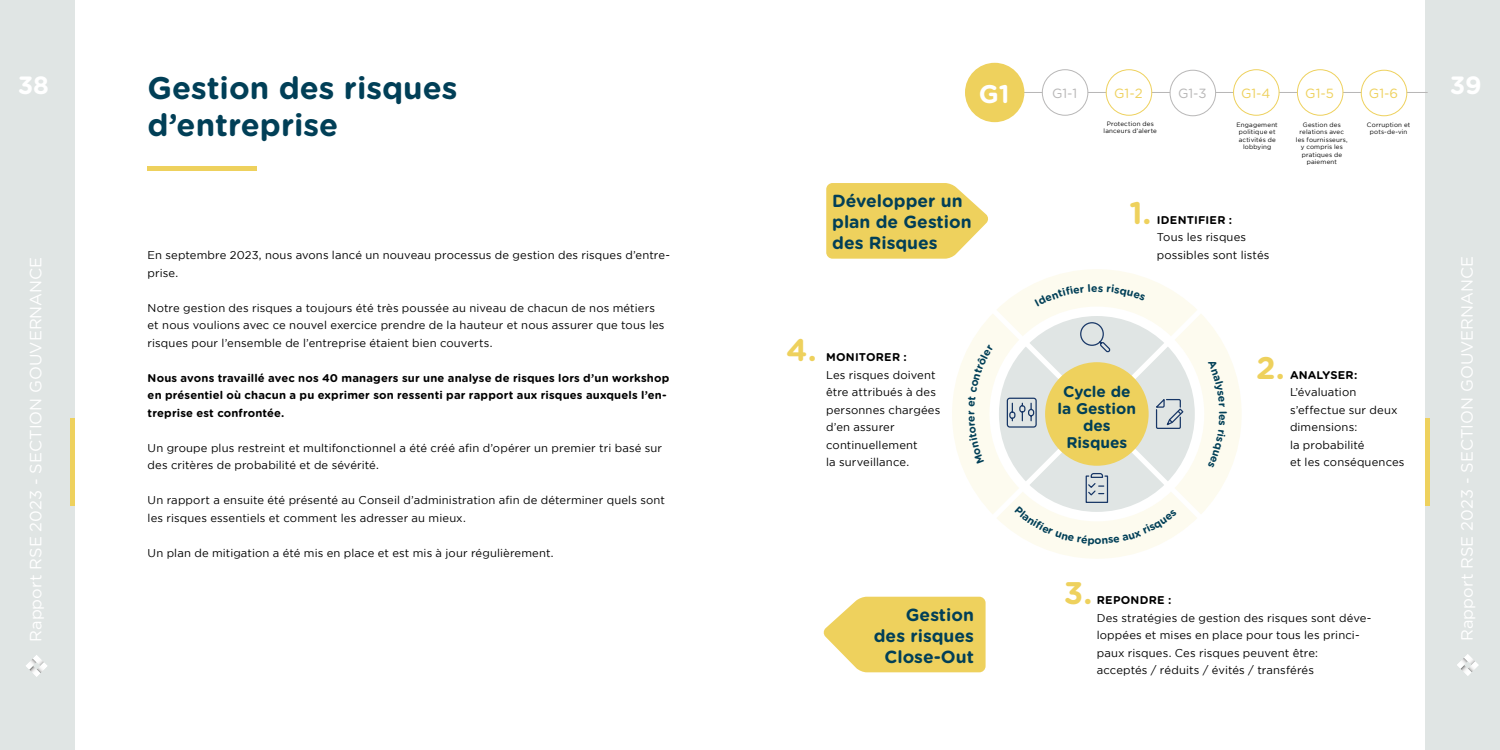
<style>
.page{position:relative;width:1500px;height:750px;background:#fff}
.page>*{position:absolute;margin:0;border:0;box-sizing:border-box;transform-origin:0 0}
.t1{font:700 31.25px/37.5px "Gotham Rounded";color:#013f57}
.t2{font:700 31.25px "Gotham Rounded";color:#eed15d}
.t3{font:700 25.5px "Gotham Rounded";color:#fff}
.t4{font:700 25px "Gotham Rounded";color:#fff}
.t5{font:700 17.5px/21px "Gotham Rounded";color:#013f57;text-align:right}
.t6{font:16.38px "Gotham Rounded";color:#fff}
.t7{font:700 15.5px/17.1px "Gotham Rounded";color:#013f57;text-align:center}
.t8{font:13.38px "Gotham Rounded";color:#eed15d}
.t9{font:13.38px "Gotham Rounded";color:#b8b7b7}
.t10{font:11.25px/17.5px "Gotham";letter-spacing:.01em;color:#000}
.t11{font:700 11.25px/17.5px "Gotham Rounded";letter-spacing:.015em;color:#000}
.t12{font:6.25px/7.5px "Gotham";letter-spacing:.03em;color:#000;text-align:center}
</style>
<div class="page">
<div style="left:0;top:0;width:75px;height:750px;background:#e0e5e4"></div>
<svg style="left:26px;top:655px;width:21px;height:22px"></svg>
<div style="left:1425px;top:0;width:75px;height:750px;background:#e0e5e4"></div>
<svg style="left:1457px;top:654px;width:22px;height:22px"></svg>
<div style="left:70px;top:418px;width:5px;height:87px;background:#eed15d"></div>
<div style="left:1425px;top:418px;width:5px;height:87px;background:#eed15d"></div>
<svg style="left:823px;top:597px;width:163px;height:75px;background:#efd66f"></svg>
<div style="left:148px;top:166px;width:109px;height:5px;background:#eed15d"></div>
<hr style="left:1016px;top:92px;width:412px;height:1px;background:#b8b7b7">
<div style="left:965px;top:63px;width:59px;height:59px;background:#eed15d;border-radius:50%"></div>
<div style="left:1042px;top:70px;width:46px;height:45px;background:#fff;border-radius:50%"></div>
<div style="left:1042px;top:69px;width:46px;height:47px;border:1px solid #b8b7b7;border-radius:50%"></div>
<div style="left:1106px;top:70px;width:46px;height:45px;background:#fff;border-radius:50%"></div>
<div style="left:1106px;top:69px;width:46px;height:47px;border:1px solid #eed15d;border-radius:50%"></div>
<div style="left:1170px;top:70px;width:46px;height:46px;background:#fff;border-radius:50%"></div>
<div style="left:1170px;top:70px;width:46px;height:46px;border:1px solid #b8b7b7;border-radius:50%"></div>
<div style="left:1234px;top:70px;width:45px;height:45px;background:#fff;border-radius:50%"></div>
<div style="left:1233px;top:69px;width:46px;height:47px;border:1px solid #eed15d;border-radius:50%"></div>
<div style="left:1297px;top:70px;width:46px;height:45px;background:#fff;border-radius:50%"></div>
<div style="left:1297px;top:69px;width:46px;height:47px;border:1px solid #eed15d;border-radius:50%"></div>
<div style="left:1361px;top:70px;width:46px;height:46px;background:#fff;border-radius:50%"></div>
<div style="left:1361px;top:70px;width:46px;height:46px;border:1px solid #eed15d;border-radius:50%"></div>
<div style="left:952px;top:269px;width:290px;height:290px;background:#fdfbef;border-radius:50%"></div>
<svg style="left:992px;top:302px;width:221px;height:228px"></svg>
<div style="left:1045px;top:362px;width:104px;height:104px;background:#eed15d;border-radius:50%"></div>
<svg style="left:826px;top:183px;width:162px;height:76px;background:#efd66f"></svg>
<svg style="left:1080px;top:322px;width:32px;height:32px"></svg>
<svg style="left:1006px;top:397px;width:31px;height:31px"></svg>
<svg style="left:1154px;top:397px;width:31px;height:33px"></svg>
<svg style="left:1035px;top:302px;width:111px;height:5px"></svg>
<svg style="left:1208px;top:359px;width:5px;height:109px"></svg>
<svg style="left:1014px;top:472px;width:163px;height:69px"></svg>
<svg style="left:990px;top:344px;width:4px;height:120px"></svg>
<h3 class="t4" style="left:18px;top:71px;width:33px">38</h3>
<h3 class="t6" style="left:28px;top:642px;width:387px;rotate:-90deg">Rapport RSE 2023 - SECTION GOUVERNANCE</h3>
<h1 class="t1" style="left:148px;top:69px;width:311px">Gestion des risques d’entreprise</h1>
<p class="t10" style="left:148px;top:246px;width:524px">En septembre 2023, nous avons lancé un nouveau processus de gestion des risques d’entre&shy;prise.</p>
<p class="t10" style="left:148px;top:299px;width:518px">Notre gestion des risques a toujours été très poussée au niveau de chacun de nos métiers et nous voulions avec ce nouvel exercice prendre de la hauteur et nous assurer que tous les risques pour l’ensemble de l’entreprise étaient bien couverts.</p>
<p class="t11" style="left:148px;top:369px;width:523px">Nous avons travaillé avec nos 40 managers sur une analyse de risques lors d’un workshop en présentiel où chacun a pu exprimer son ressenti par rapport aux risques auxquels l’en&shy;treprise est confrontée.</p>
<p class="t10" style="left:148px;top:439px;width:516px">Un groupe plus restreint et multifonctionnel a été créé afin d’opérer un premier tri basé sur des critères de probabilité et de sévérité.</p>
<p class="t10" style="left:148px;top:491px;width:519px">Un rapport a ensuite été présenté au Conseil d’administration afin de déterminer quels sont les risques essentiels et comment les adresser au mieux.</p>
<p class="t10" style="left:148px;top:544px;width:407px">Un plan de mitigation a été mis en place et est mis à jour régulièrement.</p>
<h2 class="t3" style="left:979px;top:79px;width:32px">G1</h2>
<p class="t9" style="left:1052px;top:87px;width:27px">G1-1</p>
<p class="t8" style="left:1114px;top:87px;width:30px">G1-2</p>
<p class="t9" style="left:1178px;top:88px;width:30px">G1-3</p>
<p class="t8" style="left:1241px;top:87px;width:31px">G1-4</p>
<p class="t8" style="left:1305px;top:87px;width:30px">G1-5</p>
<p class="t8" style="left:1369px;top:88px;width:31px">G1-6</p>
<p class="t12" style="left:1104px;top:120px;width:55px">Protection des lanceurs d’alerte</p>
<p class="t12" style="left:1237px;top:120px;width:43px">Engagement politique et activités de lobbying</p>
<p class="t12" style="left:1296px;top:120px;width:53px">Gestion des relations avec les fournisseurs, y compris les pratiques de paiement</p>
<p class="t12" style="left:1367px;top:120px;width:45px">Corruption et pots-de-vin</p>
<h3 class="t5" style="left:832px;top:190px;width:141px;text-align:left">Développer un plan de Gestion des Risques</h3>
<h1 class="t2" style="left:1129px;top:195px;width:24px">1.</h1>
<p class="t11" style="left:1157px;top:211px;width:77px">IDENTIFIER :</p>
<p class="t10" style="left:1157px;top:229px;width:114px">Tous les risques possibles sont listés</p>
<h1 class="t2" style="left:786px;top:332px;width:32px">4.</h1>
<p class="t11" style="left:826px;top:348px;width:82px">MONITORER :</p>
<p class="t10" style="left:826px;top:366px;width:116px">Les risques doivent être attribués à des personnes chargées d’en assurer continuellement<br>la surveillance.</p>
<h3 class="t7" style="left:1058px;top:383px;width:80px">Cycle de la Gestion des<br>Risques</h3>
<h1 class="t2" style="left:1256px;top:351px;width:30px">2.</h1>
<p class="t11" style="left:1290px;top:366px;width:69px">ANALYSER:</p>
<p class="t10" style="left:1290px;top:383px;width:116px">L’évaluation s’effectue sur deux dimensions:<br>la probabilité<br>et les conséquences</p>
<h3 class="t5" style="left:874px;top:604px;width:102px">Gestion des risques<br>Close-Out</h3>
<h1 class="t2" style="left:1064px;top:575px;width:30px">3.</h1>
<p class="t11" style="left:1097px;top:591px;width:76px">REPONDRE :</p>
<p class="t10" style="left:1097px;top:609px;width:276px">Des stratégies de gestion des risques sont déve&shy;loppées et mises en place pour tous les princi&shy;paux risques. Ces risques peuvent être: acceptés / réduits / évités / transférés</p>
<h3 class="t4" style="left:1450px;top:71px;width:33px">39</h3>
<h3 class="t6" style="left:1460px;top:641px;width:387px;rotate:-90deg">Rapport RSE 2023 - SECTION GOUVERNANCE</h3>
</div>
